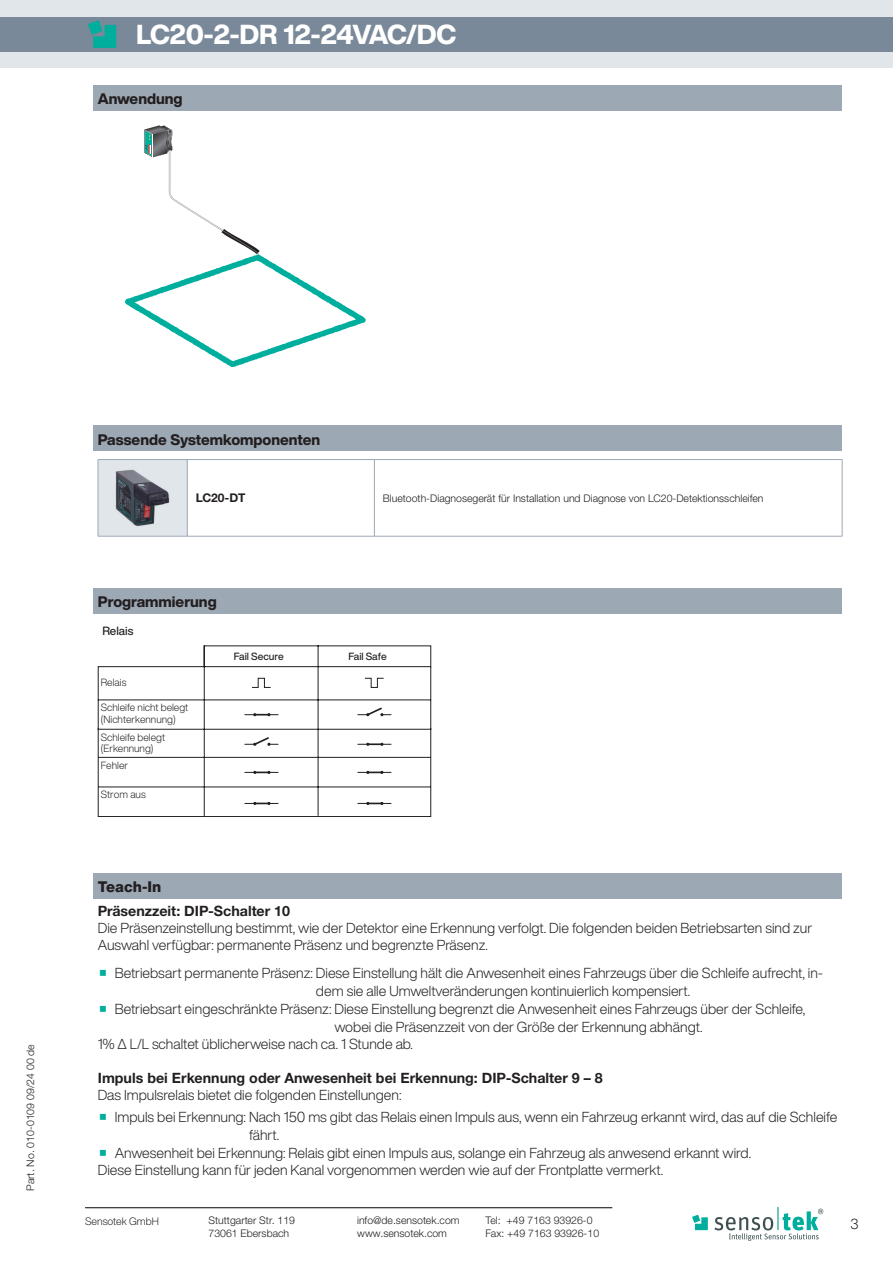
<style>
.page{position:relative;width:893px;height:1263px;background:#fff}
.page>*{position:absolute;margin:0;border:0;box-sizing:border-box;transform-origin:0 0}
.t1{font:800 27px "Helvetica Now Display";letter-spacing:-.035em;color:#fff}
.Sekundäre_Subhead__1{font:800 15px "Helvetica Now Display";color:#231f20}
.Sekundäre_Subhead__1-2{font:800 15px "Helvetica Now Text";color:#231f20}
.Fließtext__9_5_pt__S{font:300 14.25px/18px "Helvetica Now Display";color:#231f20}
.Fließtext__9_5_pt__S-2{font:700 14.25px "Helvetica Neue LTW1 G";color:#231f20}
.Tabelle__Headline__8{font:700 12px "Helvetica Neue LTW1 G";letter-spacing:-.015em;color:#231f20}
.t2{font:500 11.7px "Helvetica Now Display";color:#231f20}
.Tabelle__Fließtext{font:300 10.5px/13.6px "Helvetica Neue LTW1 G";color:#231f20}
.t3{font:300 10.5px "Helvetica Now Display";color:#231f20}
.t4{font:300 10.2px "Helvetica Now Display";color:#231f20}
.t5{font:500 10.2px "Helvetica Now Display";color:#231f20}
</style>
<div class="page">
<div style="left:0;top:0;width:893px;height:68px;background:#e1e6ea"></div>
<div style="left:0;top:17px;width:893px;height:34px;background:#798999"></div>
<hr style="left:85px;top:1207px;width:527px;height:1px;background:#231f20">
<svg style="left:88px;top:20px;width:28px;height:28px"></svg>
<svg style="left:692px;top:1215px;width:16px;height:15px"></svg>
<svg style="left:714px;top:1208px;width:109px;height:33px"></svg>
<div style="left:94px;top:425px;width:748px;height:26px;background:#9da8b5"></div>
<div style="left:98px;top:459px;width:89px;height:77px;background:#e1e6ea"></div>
<hr style="left:98px;top:459px;width:89px;height:1px;background:#9da8b5">
<hr style="left:98px;top:460px;width:1px;height:76px;background:#9da8b5">
<hr style="left:187px;top:459px;width:187px;height:1px;background:#9da8b5">
<hr style="left:187px;top:460px;width:1px;height:76px;background:#9da8b5">
<hr style="left:374px;top:459px;width:468px;height:1px;background:#9da8b5">
<hr style="left:374px;top:460px;width:1px;height:76px;background:#9da8b5">
<hr style="left:842px;top:460px;width:1px;height:76px;background:#9da8b5">
<hr style="left:98px;top:536px;width:89px;height:1px;background:#9da8b5">
<hr style="left:187px;top:536px;width:187px;height:1px;background:#9da8b5">
<hr style="left:374px;top:536px;width:468px;height:1px;background:#9da8b5">
<img style="left:116px;top:469px;width:54px;height:57px">
<div style="left:94px;top:588px;width:748px;height:25px;background:#9da8b5"></div>
<div style="left:94px;top:873px;width:748px;height:25px;background:#9da8b5"></div>
<div style="left:94px;top:85px;width:748px;height:26px;background:#9da8b5"></div>
<svg style="left:98px;top:645px;width:333px;height:172px"></svg>
<svg style="left:125px;top:125px;width:241px;height:242px"></svg>
<h1 class="t1" style="left:136px;top:15px;width:322px">LC20-2-DR 12-24VAC/DC</h1>
<p class="Sekundäre_Subhead__1" style="left:98px;top:89px;width:86px">Anwendung</p>
<p class="Tabelle__Fließtext" style="left:23px;top:1191px;width:148px;rotate:-90deg">Part. No. 010-0109 09/24 00 de</p>
<p class="Sekundäre_Subhead__1" style="left:98px;top:429px;width:224px">Passende Systemkomponenten</p>
<p class="Tabelle__Headline__8" style="left:196px;top:490px;width:51px">LC20-DT</p>
<p class="Tabelle__Fließtext" style="left:383px;top:491px;width:382px">Bluetooth-Diagnosegerät für Installation und Diagnose von LC20-Detektionsschleifen</p>
<p class="Sekundäre_Subhead__1" style="left:98px;top:591px;width:120px">Programmierung</p>
<p class="t2" style="left:102px;top:623px;width:32px">Relais</p>
<p class="t4" style="left:101px;top:675px;width:27px">Relais</p>
<p class="t4" style="left:101px;top:700px;width:89px">Schleife nicht belegt</p>
<p class="t4" style="left:101px;top:730px;width:66px">Schleife belegt</p>
<p class="t4" style="left:101px;top:758px;width:29px">Fehler</p>
<p class="t4" style="left:101px;top:788px;width:46px">Strom aus</p>
<p class="t4" style="left:101px;top:712px;width:76px">(Nichterkennung)</p>
<p class="t4" style="left:101px;top:742px;width:54px">(Erkennung)</p>
<p class="t5" style="left:234px;top:649px;width:51px">Fail Secure</p>
<p class="t5" style="left:349px;top:649px;width:40px">Fail Safe</p>
<p class="Sekundäre_Subhead__1-2" style="left:98px;top:875px;width:65px">Teach-In</p>
<p class="Fließtext__9_5_pt__S-2" style="left:98px;top:902px;width:194px">Präsenzzeit: DIP-Schalter 10</p>
<p class="Fließtext__9_5_pt__S" style="left:98px;top:919px;width:716px">Die Präsenzeinstellung bestimmt, wie der Detektor eine Erkennung verfolgt. Die folgenden beiden Betriebsarten sind zur</p>
<p class="Fließtext__9_5_pt__S" style="left:98px;top:936px;width:392px">Auswahl verfügbar: permanente Präsenz und begrenzte Präsenz.</p>
<p class="Fließtext__9_5_pt__S" style="left:316px;top:963px;width:509px;text-indent:-201px">Betriebsart permanente Präsenz: Diese Einstellung hält die Anwesenheit eines Fahrzeugs über die Schleife aufrecht, in&shy;dem sie alle Umweltveränderungen kontinuierlich kompensiert.</p>
<p class="Fließtext__9_5_pt__S" style="left:334px;top:999px;width:472px;text-indent:-220px">Betriebsart eingeschränkte Präsenz: Diese Einstellung begrenzt die Anwesenheit eines Fahrzeugs über der Schleife, wobei die Präsenzzeit von der Größe der Erkennung abhängt.</p>
<p class="Fließtext__9_5_pt__S" style="left:98px;top:1035px;width:317px">1% Δ L/L schaltet üblicherweise nach ca. 1 Stunde ab.</p>
<p class="Fließtext__9_5_pt__S-2" style="left:98px;top:1069px;width:506px">Impuls bei Erkennung oder Anwesenheit bei Erkennung: DIP-Schalter 9 – 8</p>
<p class="Fließtext__9_5_pt__S" style="left:98px;top:1086px;width:305px">Das Impulsrelais bietet die folgenden Einstellungen:</p>
<p class="Fließtext__9_5_pt__S" style="left:249px;top:1107px;width:590px;text-indent:-134px">Impuls bei Erkennung: Nach 150 ms gibt das Relais einen Impuls aus, wenn ein Fahrzeug erkannt wird, das auf die Schleife fährt.</p>
<p class="Fließtext__9_5_pt__S" style="left:115px;top:1143px;width:638px">Anwesenheit bei Erkennung: Relais gibt einen Impuls aus, solange ein Fahrzeug als anwesend erkannt wird.</p>
<p class="Fließtext__9_5_pt__S" style="left:98px;top:1161px;width:567px">Diese Einstellung kann für jeden Kanal vorgenommen werden wie auf der Frontplatte vermerkt.</p>
<p class="Tabelle__Fließtext" style="left:208px;top:1213px;width:88px">Stuttgarter Str. 119<br>73061 Ebersbach</p>
<p class="Tabelle__Fließtext" style="left:357px;top:1213px;width:104px">info@de.sensotek.com www.sensotek.com</p>
<p class="Tabelle__Fließtext" style="left:486px;top:1213px;width:115px">Tel: +49 7163 93926-0<br>Fax: +49 7163 93926-10</p>
<p class="t3" style="left:85px;top:1214px;width:75px">Sensotek GmbH</p>
<p class="Fließtext__9_5_pt__S" style="left:850px;top:1214px;width:10px">3</p>
</div>
